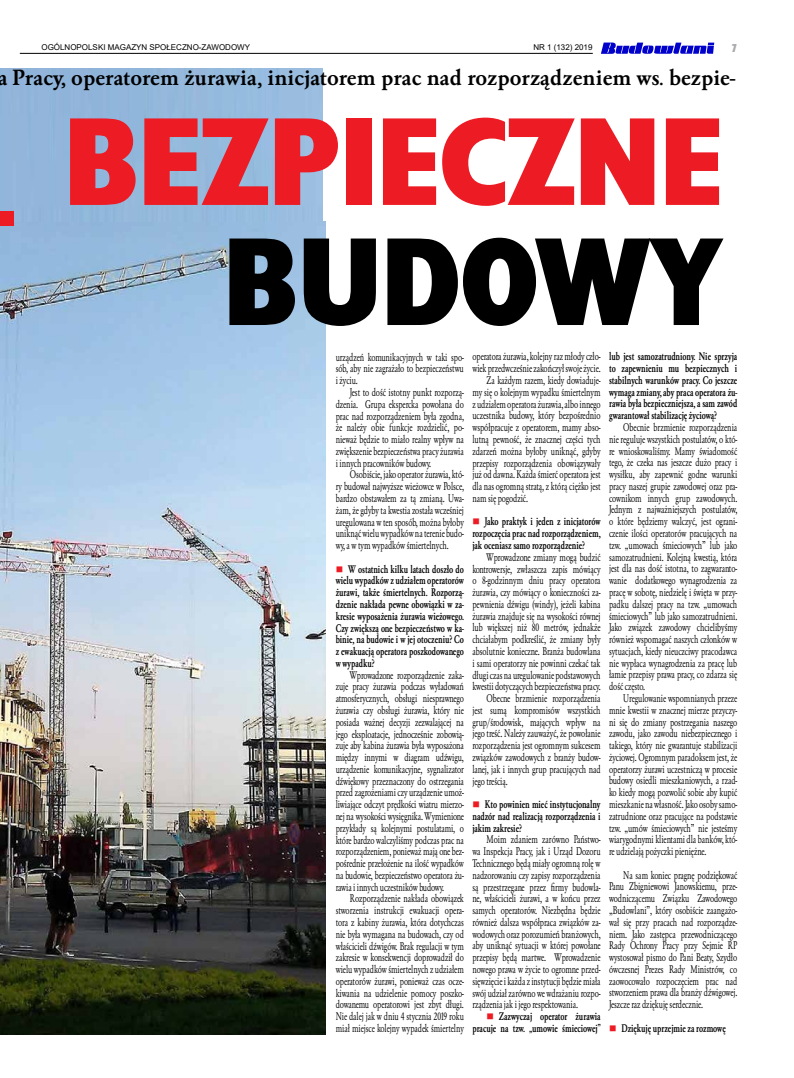
<style>
.page{position:relative;width:794px;height:1078px;background:#fff}
.page>*{position:absolute;margin:0;border:0;box-sizing:border-box;transform-origin:0 0}
.t1{font:120px "EFN Gilead Blk Cnd";letter-spacing:-.01em;color:#ed1b23;scale:1.13 1}
.t2{font:120px "EFN Gilead Blk Cnd";letter-spacing:-.01em;color:#000;scale:1.13 1}
.t3{font:120px "EFN Gilead Blk Cnd";letter-spacing:-.01em;color:#ed1b23}
.t4{font:700 20px "EFN Garamo";color:#000}
.t5{font:11px "EFN Gilead Blk Cnd";color:#a7a9ac}
.t6{font:10px/11.8px "EFN Garamo Cnd";letter-spacing:-.005em;color:#000;text-align:justify}
.t7{font:700 10px/11.8px "EFN Garamo Cnd";letter-spacing:-.005em;color:#000;text-align:justify}
.t8{font:8px "Arial";color:#000}
.s1{color:#ed1b23}
</style>
<div class="page">
<svg style="left:601px;top:43px;width:113px;height:11px"></svg>
<hr style="left:20px;top:53px;width:573px;height:1px;background:#000">
<img style="left:0;top:221px;width:326px;height:812px">
<p class="t8" style="left:42px;top:41px;width:210px">OGÓLNOPOLSKI MAGAZYN SPOŁECZNO-ZAWODOWY</p>
<p class="t8" style="left:533px;top:41px;width:61px">NR 1 (132) 2019</p>
<p class="t5" style="left:731px;top:41px;width:7px">7</p>
<h2 class="t4" style="left:-3px;top:62px;width:740px">a Pracy, operatorem żurawia, inicjatorem prac nad rozporządzeniem ws. bezpie-</h2>
<h1 class="t3" style="left:-15px;top:136px;width:31px">-</h1>
<h1 class="t1" style="left:64px;top:80px;width:585px">BEZPIECZNE</h1>
<h1 class="t2" style="left:223px;top:200px;width:444px">BUDOWY</h1>
<p class="t6" style="left:336px;top:350px;width:130px">urządzeń komunikacyjnych w taki spo&shy;sób, aby nie zagrażało to bezpieczeństwu i życiu.</p>
<p class="t6" style="left:336px;top:385px;width:130px;text-indent:14px">Jest to dość istotny punkt rozporzą&shy;dzenia. Grupa ekspercka powołana do prac nad rozporządzeniem była zgodna, że należy obie funkcje rozdzielić, po&shy;nieważ będzie to miało realny wpływ na zwiększenie bezpieczeństwa pracy żurawia i innych pracowników budowy.</p>
<p class="t6" style="left:336px;top:468px;width:130px;text-indent:14px">Osobiście, jako operator żurawia, któ&shy;ry budował najwyższe wieżowce w Polsce, bardzo obstawałem za tą zmianą. Uwa&shy;żam, że gdyby ta kwestia została wcześniej uregulowana w ten sposób, można byłoby uniknąć wielu wypadków na terenie budo&shy;wy, a w tym wypadków śmiertelnych.</p>
<p class="t7" style="left:336px;top:562px;width:130px"><span class="s1">■</span> W ostatnich kilku latach doszło do wielu wypadków z udziałem operatorów żurawi, także śmiertelnych. Rozporzą&shy;dzenie nakłada pewne obowiązki w za&shy;kresie wyposażenia żurawia wieżowego.<br>Czy zwiększą one bezpieczeństwo w ka&shy;binie, na budowie i w jej otoczeniu? Co z ewakuacją operatora poszkodowanego w wypadku?</p>
<p class="t6" style="left:336px;top:668px;width:130px;text-indent:14px">Wprowadzone rozporządzenie zaka&shy;zuje pracy żurawia podczas wyładowań atmosferycznych, obsługi niesprawnego żurawia czy obsługi żurawia, który nie posiada ważnej decyzji zezwalającej na jego eksploatacje, jednocześnie zobowią&shy;zuje aby kabina żurawia była wyposażona między innymi w diagram udźwigu, urządzenie komunikacyjne, sygnalizator dźwiękowy przeznaczony do ostrzegania przed zagrożeniami czy urządzenie umoż&shy;liwiające odczyt prędkości wiatru mierzo&shy;nej na wysokości wysięgnika. Wymienione przykłady są kolejnymi postulatami, o które bardzo walczyliśmy podczas prac na rozporządzeniem, ponieważ mają one bez&shy;pośrednie przełożenie na ilość wypadków na budowie, bezpieczeństwo operatora żu&shy;rawia i innych uczestników budowy.</p>
<p class="t6" style="left:336px;top:892px;width:130px;text-indent:14px">Rozporządzenie nakłada obowiązek stworzenia instrukcji ewakuacji opera&shy;tora z kabiny żurawia, która dotychczas nie była wymagana na budowach, czy od właścicieli dźwigów. Brak regulacji w tym zakresie w konsekwencji doprowadził do wielu wypadków śmiertelnych z udziałem operatorów żurawi, ponieważ czas ocze&shy;kiwania na udzielenie pomocy poszko&shy;dowanemu operatorowi jest zbyt długi.<br>Nie dalej jak w dniu 4 stycznia 2019 roku miał miejsce kolejny wypadek śmiertelny</p>
<p class="t7" style="left:609px;top:350px;width:130px">lub jest samozatrudniony. Nie sprzyja to zapewnieniu mu bezpiecznych i stabilnych warunków pracy. Co jeszcze wymaga zmiany, aby praca operatora żu&shy;rawia była bezpieczniejsza, a sam zawód gwarantował stabilizację życiową?</p>
<p class="t6" style="left:609px;top:421px;width:130px;text-indent:14px">Obecnie brzmienie rozporządzenia nie reguluje wszystkich postulatów, o któ&shy;re wnioskowaliśmy. Mamy świadomość tego, że czeka nas jeszcze dużo pracy i wysiłku, aby zapewnić godne warunki pracy naszej grupie zawodowej oraz pra&shy;cownikom innych grup zawodowych.<br>Jednym z najważniejszych postulatów, o które będziemy walczyć, jest ograni&shy;czenie ilości operatorów pracujących na tzw. „umowach śmieciowych” lub jako samozatrudnieni. Kolejną kwestią, która jest dla nas dość istotna, to zagwaranto&shy;wanie dodatkowego wynagrodzenia za pracę w sobotę, niedzielę i święta w przy&shy;padku dalszej pracy na tzw. „umowach śmieciowych” lub jako samozatrudnieni.<br>Jako związek zawodowy chcielibyśmy również wspomagać naszych członków w sytuacjach, kiedy nieuczciwy pracodawca nie wypłaca wynagrodzenia za pracę lub łamie przepisy prawa pracy, co zdarza się dość często.</p>
<p class="t6" style="left:609px;top:691px;width:130px;text-indent:14px">Uregulowanie wspomnianych przeze mnie kwestii w znacznej mierze przyczy&shy;ni się do zmiany postrzegania naszego zawodu, jako zawodu niebezpiecznego i takiego, który nie gwarantuje stabilizacji życiowej. Ogromnym paradoksem jest, że operatorzy żurawi uczestniczą w procesie budowy osiedli mieszkaniowych, a rzad&shy;ko kiedy mogą pozwolić sobie aby kupić mieszkanie na własność. Jako osoby samo&shy;zatrudnione oraz pracujące na podstawie tzw. „umów śmieciowych” nie jesteśmy wiarygodnymi klientami dla banków, któ&shy;re udzielają pożyczki pieniężne.</p>
<p class="t6" style="left:609px;top:868px;width:130px;text-indent:14px">Na sam koniec pragnę podziękować Panu Zbigniewowi Janowskiemu, prze&shy;wodniczącemu Związku Zawodowego „Budowlani”, który osobiście zaangażo&shy;wał się przy pracach nad rozporządze&shy;niem. Jako zastępca przewodniczącego Rady Ochrony Pracy przy Sejmie RP wystosował pismo do Pani Beaty, Szydło ówczesnej Prezes Rady Ministrów, co zaowocowało rozpoczęciem prac nad stworzeniem prawa dla branży dźwigowej.<br>Jeszcze raz dziękuję serdecznie.</p>
<p class="t7" style="left:609px;top:1021px;width:118px"><span class="s1">■</span> Dziękuję uprzejmie za rozmowę</p>
<p class="t6" style="left:472px;top:350px;width:130px">operatora żurawia, kolejny raz młody czło-</p>
<p class="t6" style="left:472px;top:362px;width:130px">wiek przedwcześnie zakończył swoje życie.</p>
<p class="t6" style="left:486px;top:374px;width:115px">Za każdym razem, kiedy dowiaduje-</p>
<p class="t6" style="left:472px;top:385px;width:130px">my się o kolejnym wypadku śmiertelnym</p>
<p class="t6" style="left:472px;top:397px;width:130px">z udziałem operatora żurawia, albo innego</p>
<p class="t6" style="left:472px;top:409px;width:130px">uczestnika budowy, który bezpośrednio</p>
<p class="t6" style="left:472px;top:421px;width:130px">współpracuje z operatorem, mamy abso-</p>
<p class="t6" style="left:472px;top:432px;width:130px">lutną pewność, że znacznej części tych</p>
<p class="t6" style="left:472px;top:444px;width:130px">zdarzeń można byłoby uniknąć, gdyby</p>
<p class="t6" style="left:472px;top:456px;width:130px">przepisy rozporządzenia obowiązywały</p>
<p class="t6" style="left:472px;top:468px;width:130px">już od dawna. Każda śmierć operatora jest</p>
<p class="t6" style="left:472px;top:479px;width:130px">dla nas ogromną stratą, z którą ciężko jest</p>
<p class="t6" style="left:472px;top:491px;width:57px">nam się pogodzić.</p>
<p class="t7" style="left:472px;top:515px;width:130px"><span class="s1">■</span> Jako praktyk i jeden z inicjatorów rozpoczęcia prac nad rozporządzeniem, jak oceniasz samo rozporządzenie?</p>
<p class="t6" style="left:486px;top:550px;width:115px">Wprowadzone zmiany mogą budzić</p>
<p class="t6" style="left:472px;top:562px;width:130px">kontrowersje, zwłaszcza zapis mówiący</p>
<p class="t6" style="left:472px;top:574px;width:130px">o 8-godzinnym dniu pracy operatora</p>
<p class="t6" style="left:472px;top:585px;width:130px">żurawia, czy mówiący o konieczności za-</p>
<p class="t6" style="left:472px;top:597px;width:130px">pewnienia dźwigu (windy), jeżeli kabina</p>
<p class="t6" style="left:472px;top:609px;width:130px">żurawia znajduje się na wysokości równej</p>
<p class="t6" style="left:472px;top:621px;width:130px">lub większej niż 80 metrów, jednakże</p>
<p class="t6" style="left:472px;top:632px;width:130px">chciałabym podkreślić, że zmiany były</p>
<p class="t6" style="left:472px;top:644px;width:130px">absolutnie konieczne. Branża budowlana</p>
<p class="t6" style="left:472px;top:656px;width:130px">i sami operatorzy nie powinni czekać tak</p>
<p class="t6" style="left:472px;top:668px;width:130px">długi czas na uregulowanie podstawowych</p>
<p class="t6" style="left:472px;top:680px;width:130px">kwestii dotyczących bezpieczeństwa pracy.</p>
<p class="t6" style="left:486px;top:691px;width:115px">Obecne brzmienie rozporządzenia</p>
<p class="t6" style="left:472px;top:703px;width:130px">jest sumą kompromisów wszystkich</p>
<p class="t6" style="left:472px;top:715px;width:130px">grup/środowisk, mających wpływ na</p>
<p class="t6" style="left:472px;top:727px;width:130px">jego treść. Należy zauważyć, że powołanie</p>
<p class="t6" style="left:472px;top:738px;width:130px">rozporządzenia jest ogromnym sukcesem</p>
<p class="t6" style="left:472px;top:750px;width:130px">związków zawodowych z branży budow-</p>
<p class="t6" style="left:472px;top:762px;width:130px">lanej, jak i innych grup pracujących nad</p>
<p class="t6" style="left:472px;top:774px;width:37px">jego treścią.</p>
<p class="t7" style="left:472px;top:798px;width:130px"><span class="s1">■</span> Kto powinien mieć instytucjonalny nadzór nad realizacją rozporządzenia i jakim zakresie?</p>
<p class="t6" style="left:472px;top:833px;width:130px;text-indent:14px">Moim zdaniem zarówno Państwo&shy;wa Inspekcja Pracy, jak i Urząd Dozoru Technicznego będą miały ogromną rolę w nadzorowaniu czy zapisy rozporządzenia są przestrzegane przez firmy budowla&shy;ne, właścicieli żurawi, a w końcu przez samych operatorów. Niezbędna będzie również dalsza współpraca związków za&shy;wodowych oraz porozumień branżowych, aby uniknąć sytuacji w której powołane przepisy będą martwe. Wprowadzenie nowego prawa w życie to ogromne przed&shy;sięwzięcie i każda z instytucji będzie miała swój udział zarówno we wdrażaniu rozpo&shy;rządzenia jak i jego respektowania.</p>
<p class="t7" style="left:472px;top:1009px;width:130px;text-align:right"><span class="s1">■</span> Zazwyczaj operator żurawia pracuje na tzw. „umowie śmieciowej”</p>
</div>
